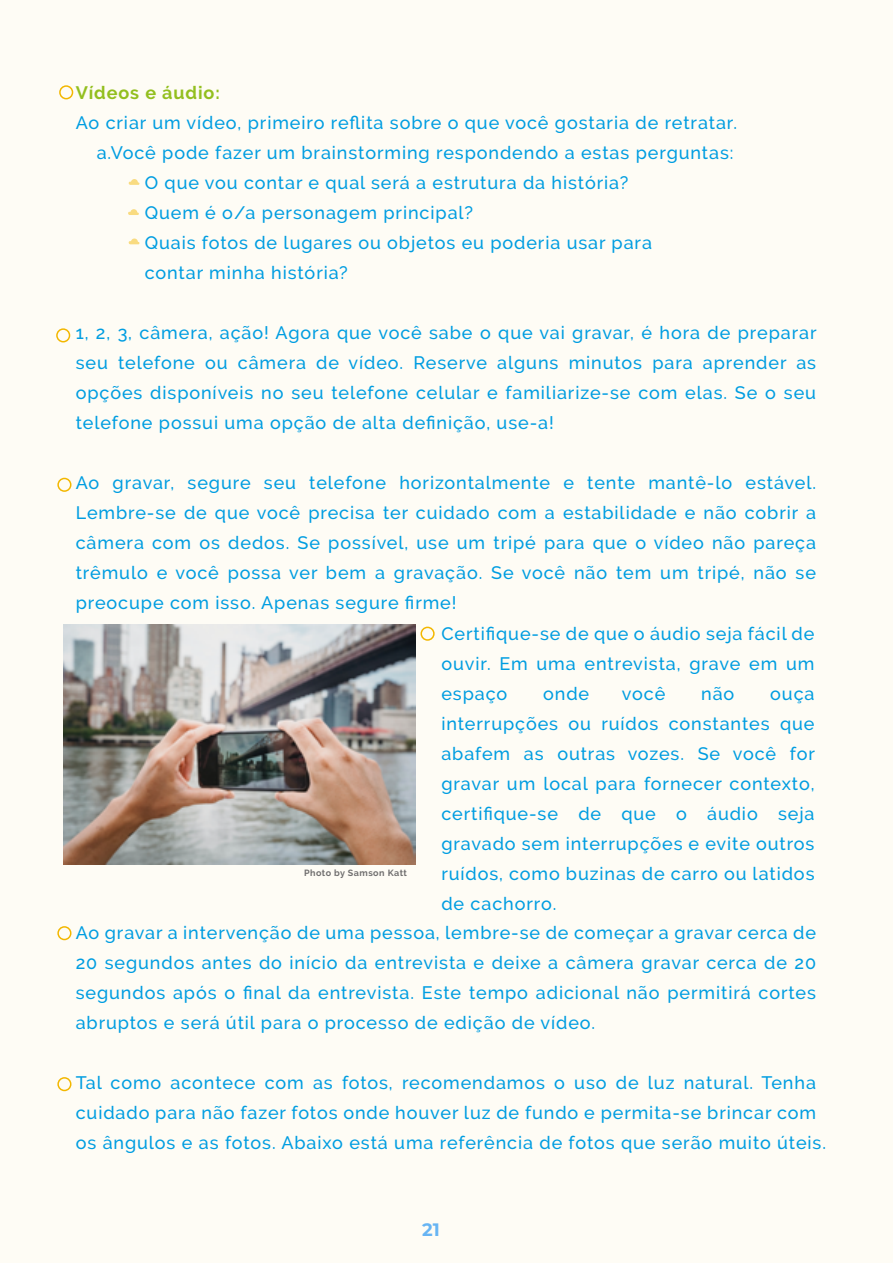
<style>
.page{position:relative;width:893px;height:1263px;background:#fff}
.page>*{position:absolute;margin:0;border:0;box-sizing:border-box;transform-origin:0 0}
.t1{font:500 18px/30px "Raleway";letter-spacing:.05em;color:#009de1;text-align:justify}
.t2{font:700 18px "Raleway";letter-spacing:.05em;color:#93bf1f}
.t3{font:700 18px "Montserrat";color:#49a9fd}
.t4{font:700 9px "Raleway";letter-spacing:.05em;color:#706f6f}
</style>
<div class="page">
<div style="left:1px;top:12px;width:892px;height:1251px;background:#fefcf5"></div>
<div style="left:59px;top:85px;width:14px;height:14px;border:2px solid #f3b700;border-radius:50%"></div>
<div style="left:56px;top:328px;width:14px;height:14px;border:2px solid #f3b700;border-radius:50%"></div>
<div style="left:57px;top:478px;width:14px;height:14px;border:2px solid #f3b700;border-radius:50%"></div>
<div style="left:420px;top:627px;width:15px;height:14px;border:2px solid #f3b700;border-radius:50%"></div>
<div style="left:57px;top:926px;width:14px;height:14px;border:2px solid #f3b700;border-radius:50%"></div>
<div style="left:57px;top:1077px;width:14px;height:14px;border:2px solid #f3b700;border-radius:50%"></div>
<img style="left:64px;top:625px;width:351px;height:240px">
<svg style="left:128px;top:179px;width:12px;height:6px"></svg>
<svg style="left:128px;top:209px;width:11px;height:6px"></svg>
<svg style="left:128px;top:238px;width:12px;height:6px"></svg>
<p class="t2" style="left:76px;top:83px;width:146px">Vídeos e áudio:</p>
<p class="t1" style="left:76px;top:108px;width:663px">Ao criar um vídeo, primeiro reflita sobre o que você gostaria de retratar.</p>
<p class="t1" style="left:97px;top:138px;width:638px">a.Você pode fazer um brainstorming respondendo a estas perguntas:</p>
<p class="t1" style="left:145px;top:168px;width:485px">O que vou contar e qual será a estrutura da história?</p>
<p class="t1" style="left:145px;top:198px;width:330px">Quem é o/a personagem principal?</p>
<p class="t1" style="left:145px;top:228px;width:509px">Quais fotos de lugares ou objetos eu poderia usar para</p>
<p class="t1" style="left:145px;top:258px;width:205px">contar minha história?</p>
<p class="t1" style="left:76px;top:318px;width:742px">1, 2, 3, câmera, ação! Agora que você sabe o que vai gravar, é hora de preparar seu telefone ou câmera de vídeo. Reserve alguns minutos para aprender as opções disponíveis no seu telefone celular e familiarize-se com elas. Se o seu telefone possui uma opção de alta definição, use-a!</p>
<p class="t1" style="left:76px;top:468px;width:742px">Ao gravar, segure seu telefone horizontalmente e tente mantê-lo estável.<br>Lembre-se de que você precisa ter cuidado com a estabilidade e não cobrir a câmera com os dedos. Se possível, use um tripé para que o vídeo não pareça trêmulo e você possa ver bem a gravação. Se você não tem um tripé, não se preocupe com isso. Apenas segure firme!</p>
<p class="t4" style="left:304px;top:867px;width:104px">Photo by Samson Katt</p>
<p class="t1" style="left:441px;top:618px;width:375px">Certifique-se de que o áudio seja fácil de ouvir. Em uma entrevista, grave em um espaço</p>
<p class="t1" style="left:543px;top:678px;width:48px">onde</p>
<p class="t1" style="left:622px;top:678px;width:45px">você</p>
<p class="t1" style="left:701px;top:678px;width:35px">não</p>
<p class="t1" style="left:441px;top:678px;width:375px;text-indent:329px">ouça interrupções ou ruídos constantes que abafem as outras vozes. Se você for gravar um local para fornecer contexto, certifique-se de que o áudio seja gravado sem interrupções e evite outros ruídos, como buzinas de carro ou latidos de cachorro.</p>
<p class="t1" style="left:76px;top:918px;width:742px">Ao gravar a intervenção de uma pessoa, lembre-se de começar a gravar cerca de 20 segundos antes do início da entrevista e deixe a câmera gravar cerca de 20 segundos após o final da entrevista. Este tempo adicional não permitirá cortes abruptos e será útil para o processo de edição de vídeo.</p>
<p class="t1" style="left:76px;top:1068px;width:752px;text-align:left">Tal como acontece com as fotos, recomendamos o uso de luz natural. Tenha cuidado para não fazer fotos onde houver luz de fundo e permita-se brincar com os ângulos e as fotos. Abaixo está uma referência de fotos que serão muito úteis.</p>
<p class="t3" style="left:422px;top:1216px;width:19px">21</p>
</div>
